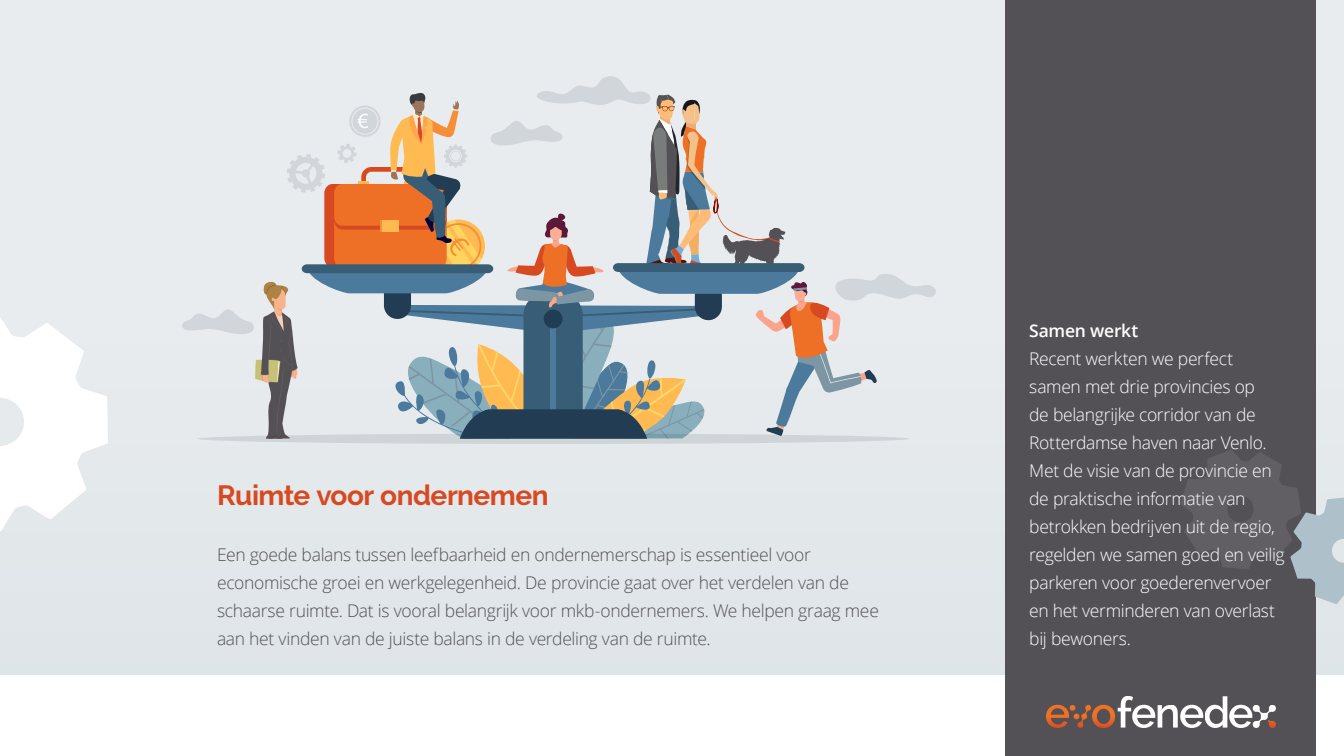
<style>
.page{position:relative;width:1344px;height:756px;background:#fff}
.page>*{position:absolute;margin:0;border:0;box-sizing:border-box;transform-origin:0 0}
.t1{font:700 28px "Raleway";letter-spacing:-.02em;color:#d74921}
.t2{font:300 17.5px/28px "Open Sans";letter-spacing:-.02em;color:#fff}
.t3{font:300 17.5px/28px "Open Sans";letter-spacing:-.02em;color:#535155}
.t4{font:600 17.5px "Open Sans";letter-spacing:-.015em;color:#fff}
</style>
<div class="page">
<div style="left:0;top:0;width:1344px;height:675px;background:#e4e9eb"></div>
<img style="left:0;top:317px;width:108px;height:214px">
<div style="left:1006px;top:0;width:310px;height:756px;background:#535155"></div>
<svg style="left:1181px;top:450px;width:163px;height:154px"></svg>
<svg style="left:1046px;top:696px;width:230px;height:32px"></svg>
<div style="left:198px;top:433px;width:711px;height:11px;background:#cfd4d9;border-radius:50%"></div>
<svg style="left:182px;top:76px;width:754px;height:363px"></svg>
<h1 class="t1" style="left:217px;top:479px;width:333px">Ruimte voor ondernemen</h1>
<p class="t3" style="left:217px;top:540px;width:663px">Een goede balans tussen leefbaarheid en ondernemerschap is essentieel voor economische groei en werkgelegenheid. De provincie gaat over het verdelen van de schaarse ruimte. Dat is vooral belangrijk voor mkb-ondernemers. We helpen graag mee aan het vinden van de juiste balans in de verdeling van de ruimte.</p>
<p class="t4" style="left:1029px;top:319px;width:111px">Samen werkt</p>
<p class="t2" style="left:1029px;top:344px;width:257px">Recent werkten we perfect samen met drie provincies op<br>de belangrijke corridor van de<br>Rotterdamse haven naar Venlo.<br>Met de visie van de provincie en de praktische informatie van betrokken bedrijven uit de regio, regelden we samen goed en veilig parkeren voor goederenvervoer en het verminderen van overlast bij bewoners.</p>
</div>
